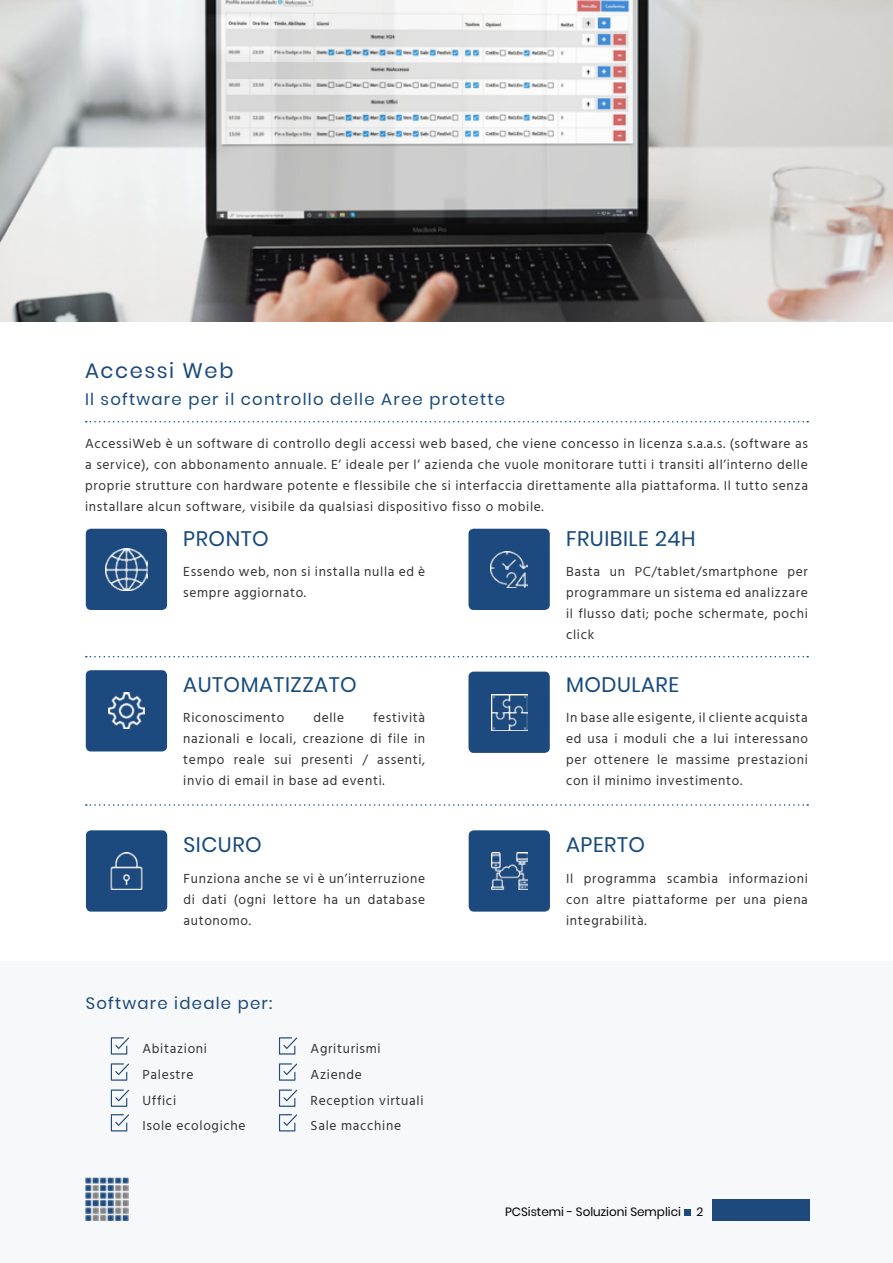
<style>
.page{position:relative;width:893px;height:1263px;background:#fff}
.page>*{position:absolute;margin:0;border:0;box-sizing:border-box;transform-origin:0 0}
.t1{font:21px "Poppins";letter-spacing:.025em;color:#174a7c}
.t2{font:21px "Poppins";letter-spacing:.075em;color:#1b497b}
.t3{font:16.5px "Poppins";letter-spacing:.075em;color:#174a7c}
.t4{font:16.5px "Poppins";letter-spacing:.075em;color:#1b497b}
.t5{font:13.5px/21px "Hind";letter-spacing:.05em;color:#323232;text-align:justify}
.t6{font:13.5px/21px "Hind";letter-spacing:.05em;color:#333232;text-align:justify}
.t7{font:12px "Poppins";color:#000}
</style>
<div class="page">
<svg style="left:86px;top:421px;width:722px;height:1px"></svg>
<img style="left:0;top:0;width:893px;height:321px">
<svg style="left:86px;top:656px;width:722px;height:1px"></svg>
<svg style="left:86px;top:804px;width:722px;height:2px"></svg>
<div style="left:86px;top:529px;width:81px;height:81px;background:#1d4a7e;border-radius:5px"></div>
<div style="left:468px;top:529px;width:82px;height:81px;background:#1d4a7e;border-radius:5px"></div>
<div style="left:86px;top:670px;width:81px;height:81px;background:#1d4a7e;border-radius:5px"></div>
<div style="left:468px;top:672px;width:82px;height:81px;background:#1d4a7e;border-radius:5px"></div>
<div style="left:86px;top:830px;width:81px;height:82px;background:#1d4a7e;border-radius:5px"></div>
<div style="left:469px;top:830px;width:81px;height:82px;background:#1d4a7e;border-radius:5px"></div>
<div style="left:0;top:961px;width:893px;height:302px;background:#f7f8f9"></div>
<div style="left:712px;top:1199px;width:97px;height:21px;background:#1e497d"></div>
<svg style="left:684px;top:1210px;width:6px;height:6px"></svg>
<img style="left:86px;top:1178px;width:43px;height:42px">
<svg style="left:111px;top:1037px;width:18px;height:17px"></svg>
<svg style="left:111px;top:1063px;width:18px;height:18px"></svg>
<svg style="left:111px;top:1089px;width:18px;height:18px"></svg>
<svg style="left:111px;top:1114px;width:18px;height:17px"></svg>
<svg style="left:279px;top:1037px;width:18px;height:17px"></svg>
<svg style="left:279px;top:1063px;width:18px;height:18px"></svg>
<svg style="left:279px;top:1089px;width:18px;height:18px"></svg>
<svg style="left:279px;top:1114px;width:18px;height:17px"></svg>
<img style="left:108px;top:693px;width:36px;height:36px">
<img style="left:105px;top:548px;width:43px;height:42px">
<img style="left:491px;top:551px;width:36px;height:37px">
<img style="left:491px;top:694px;width:36px;height:36px">
<img style="left:110px;top:853px;width:33px;height:36px">
<img style="left:491px;top:853px;width:36px;height:36px">
<h1 class="t2" style="left:85px;top:358px;width:150px">Accessi Web</h1>
<p class="t3" style="left:85px;top:389px;width:422px">Il software per il controllo delle Aree protette</p>
<p class="t6" style="left:85px;top:434px;width:724px">AccessiWeb è un software di controllo degli accessi web based, che viene concesso in licenza s.a.a.s. (software as a service), con abbonamento annuale. E’ ideale per l’ azienda che vuole monitorare tutti i transiti all’interno delle proprie strutture con hardware potente e flessibile che si interfaccia direttamente alla piattaforma. Il tutto senza installare alcun software, visibile da qualsiasi dispositivo fisso o mobile.</p>
<h1 class="t1" style="left:183px;top:526px;width:87px">PRONTO</h1>
<h1 class="t1" style="left:566px;top:526px;width:131px">FRUIBILE 24H</h1>
<p class="t5" style="left:183px;top:562px;width:243px">Essendo web, non si installa nulla ed è sempre aggiornato.</p>
<p class="t5" style="left:566px;top:562px;width:243px">Basta un PC/tablet/smartphone per programmare un sistema ed analizzare il flusso dati; poche schermate, pochi click</p>
<h1 class="t1" style="left:183px;top:673px;width:175px">AUTOMATIZZATO</h1>
<h1 class="t1" style="left:566px;top:673px;width:115px">MODULARE</h1>
<p class="t5" style="left:183px;top:708px;width:243px;text-indent:190px">festività nazionali e locali, creazione di file in tempo reale sui presenti / assenti, invio di email in base ad eventi.</p>
<p class="t5" style="left:566px;top:708px;width:243px">In base alle esigente, il cliente acquista ed usa i moduli che a lui interessano per ottenere le massime prestazioni con il minimo investimento.</p>
<p class="t5" style="left:183px;top:708px;width:103px">Riconoscimento</p>
<p class="t5" style="left:313px;top:708px;width:32px">delle</p>
<h1 class="t1" style="left:183px;top:833px;width:80px">SICURO</h1>
<h1 class="t1" style="left:566px;top:833px;width:80px">APERTO</h1>
<p class="t5" style="left:183px;top:868px;width:243px">Funziona anche se vi è un’interruzione di dati (ogni lettore ha un database autonomo.</p>
<p class="t5" style="left:566px;top:868px;width:243px">Il programma scambia informazioni con altre piattaforme per una piena integrabilità.</p>
<p class="t4" style="left:86px;top:993px;width:188px">Software ideale per:</p>
<p class="t5" style="left:143px;top:1036px;width:66px;line-height:26.1px;text-align:left">Abitazioni<br>Palestre<br>Uffici</p>
<p class="t5" style="left:143px;top:1115px;width:105px">Isole ecologiche</p>
<p class="t5" style="left:311px;top:1036px;width:114px;line-height:26.1px;text-align:left">Agriturismi<br>Aziende<br>Reception virtuali</p>
<p class="t5" style="left:311px;top:1115px;width:92px">Sale macchine</p>
<p class="t7" style="left:504px;top:1205px;width:177px">PCSistemi - Soluzioni Semplici</p>
<p class="t7" style="left:695px;top:1205px;width:8px">2</p>
<p class="t7" style="left:505px;top:1205px;width:177px">PCSistemi - Soluzioni Semplici</p>
<p class="t7" style="left:696px;top:1205px;width:8px">2</p>
</div>
